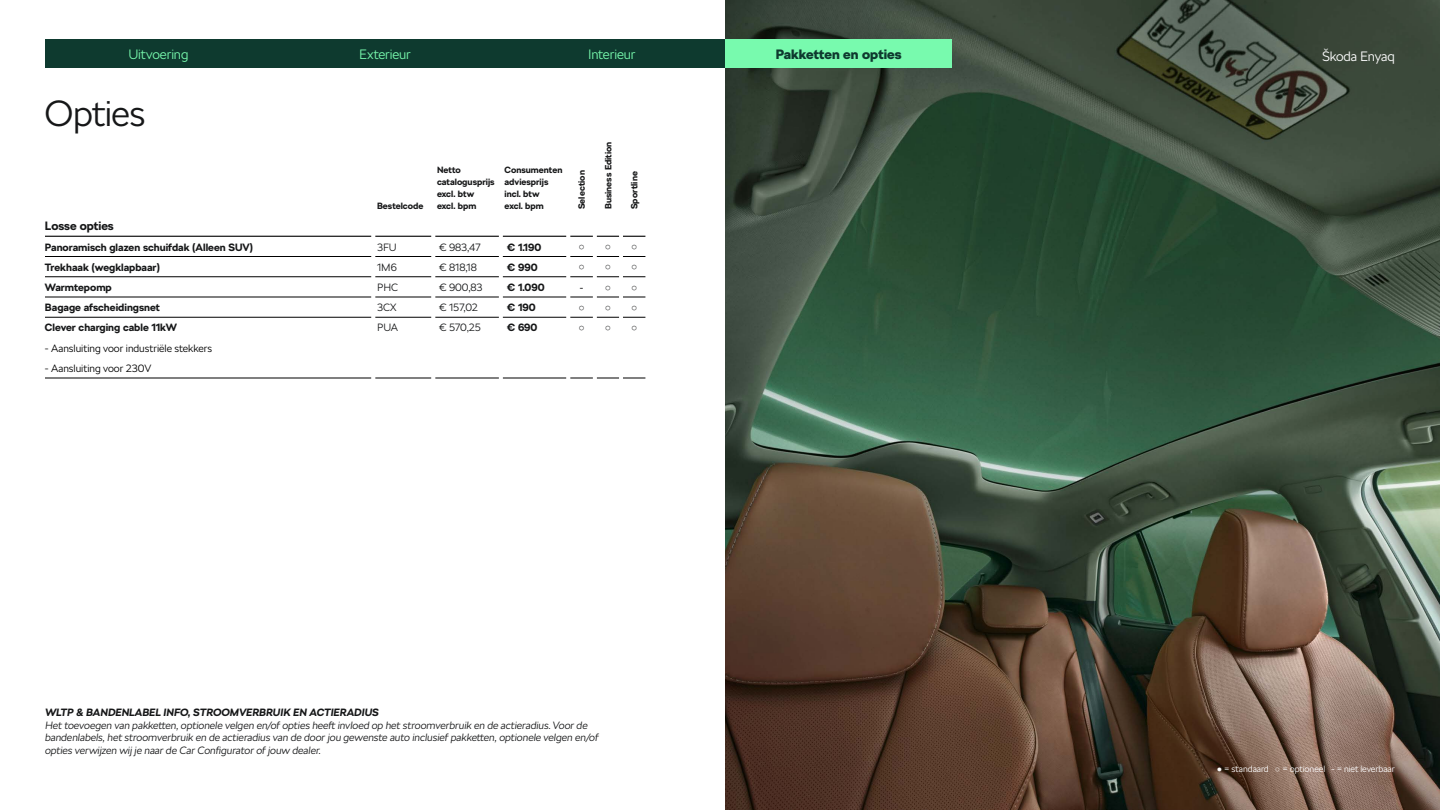
<style>
.page{position:relative;width:1440px;height:810px;background:#fff}
.page>*{position:absolute;margin:0;border:0;box-sizing:border-box;transform-origin:0 0}
.t1{font:300 36px "SKODA Next";letter-spacing:-.015em;color:#161718}
.t2{font:300 13.5px "SKODA Next";letter-spacing:-.01em;color:#78faae}
.t3{font:900 13.5px "SKODA Next";color:#0e3a2f}
.t4{font:300 13.5px "SKODA Next";letter-spacing:-.015em;color:#fff}
.t5{font:700 12px "SKODA Next";color:#161718}
.t6{font:italic 300 10.5px/12.6px "SKODA Next";color:#161718}
.t7{font:700 10.5px "SKODA Next";color:#161718}
.t8{font:300 10.5px "SKODA Next";color:#000}
.t9{font:300 10.5px "SKODA Next";color:#161718}
.t10{font:italic 700 10.5px "SKODA Next";color:#161718}
.t11{font:10.5px "Arial";color:#161718}
.t12{font:700 9px/12px "SKODA Next";color:#161718}
.t13{font:300 9px "SKODA Next";letter-spacing:-.005em;color:#fff}
.s1{font-family:"Arial";font-weight:700}
</style>
<div class="page">
<img style="left:725px;top:0;width:715px;height:810px">
<hr style="left:45px;top:236px;width:326px;height:1px;background:#000">
<hr style="left:375px;top:236px;width:56px;height:1px;background:#000">
<hr style="left:435px;top:236px;width:64px;height:1px;background:#000">
<hr style="left:503px;top:236px;width:63px;height:1px;background:#000">
<svg style="left:570px;top:236px;width:75px;height:1px"></svg>
<hr style="left:45px;top:256px;width:326px;height:1px;background:#000">
<hr style="left:375px;top:256px;width:56px;height:1px;background:#000">
<hr style="left:435px;top:256px;width:64px;height:1px;background:#000">
<hr style="left:503px;top:256px;width:63px;height:1px;background:#000">
<svg style="left:570px;top:256px;width:75px;height:1px"></svg>
<hr style="left:45px;top:277px;width:326px;height:1px;background:#000">
<hr style="left:375px;top:277px;width:56px;height:1px;background:#000">
<hr style="left:435px;top:277px;width:64px;height:1px;background:#000">
<hr style="left:503px;top:277px;width:63px;height:1px;background:#000">
<svg style="left:570px;top:277px;width:75px;height:1px"></svg>
<hr style="left:45px;top:297px;width:326px;height:1px;background:#000">
<hr style="left:375px;top:297px;width:56px;height:1px;background:#000">
<hr style="left:435px;top:297px;width:64px;height:1px;background:#000">
<hr style="left:503px;top:297px;width:63px;height:1px;background:#000">
<svg style="left:570px;top:297px;width:75px;height:1px"></svg>
<hr style="left:45px;top:317px;width:326px;height:1px;background:#000">
<hr style="left:375px;top:317px;width:56px;height:1px;background:#000">
<hr style="left:435px;top:317px;width:64px;height:1px;background:#000">
<hr style="left:503px;top:317px;width:63px;height:1px;background:#000">
<svg style="left:570px;top:317px;width:75px;height:1px"></svg>
<hr style="left:45px;top:378px;width:326px;height:1px;background:#000">
<hr style="left:375px;top:378px;width:56px;height:1px;background:#000">
<hr style="left:435px;top:378px;width:64px;height:1px;background:#000">
<hr style="left:503px;top:378px;width:63px;height:1px;background:#000">
<svg style="left:570px;top:378px;width:75px;height:1px"></svg>
<hr style="left:593px;top:236px;width:4px;height:20px;background:#fff">
<hr style="left:619px;top:236px;width:4px;height:20px;background:#fff">
<hr style="left:593px;top:256px;width:4px;height:21px;background:#fff">
<hr style="left:619px;top:256px;width:4px;height:21px;background:#fff">
<hr style="left:593px;top:277px;width:4px;height:20px;background:#fff">
<hr style="left:619px;top:277px;width:4px;height:20px;background:#fff">
<hr style="left:593px;top:297px;width:4px;height:20px;background:#fff">
<hr style="left:619px;top:297px;width:4px;height:20px;background:#fff">
<hr style="left:593px;top:317px;width:4px;height:21px;background:#fff">
<hr style="left:619px;top:317px;width:4px;height:21px;background:#fff">
<hr style="left:593px;top:378px;width:4px;height:20px;background:#fff">
<hr style="left:619px;top:378px;width:4px;height:20px;background:#fff">
<div style="left:45px;top:39px;width:227px;height:29px;background:#0e3a2f"></div>
<div style="left:272px;top:39px;width:227px;height:29px;background:#0e3a2f"></div>
<div style="left:499px;top:39px;width:226px;height:29px;background:#0e3a2f"></div>
<div style="left:725px;top:39px;width:227px;height:29px;background:#78faae"></div>
<p class="t2" style="left:128px;top:46px;width:62px">Uitvoering</p>
<p class="t2" style="left:359px;top:46px;width:53px">Exterieur</p>
<p class="t2" style="left:588px;top:46px;width:49px">Interieur</p>
<p class="t3" style="left:776px;top:46px;width:127px">Pakketten en opties</p>
<p class="t4" style="left:1322px;top:49px;width:74px">Škoda Enyaq</p>
<h1 class="t1" style="left:45px;top:92px;width:102px">Opties</h1>
<p class="t12" style="left:377px;top:200px;width:48px">Bestelcode</p>
<p class="t12" style="left:437px;top:164px;width:59px">Netto catalogusprijs excl. btw excl. bpm</p>
<p class="t12" style="left:505px;top:164px;width:59px">Consumenten adviesprijs incl. btw<br>excl. bpm</p>
<p class="t12" style="left:576px;top:209px;width:40px;rotate:-90deg">Selection</p>
<p class="t12" style="left:602px;top:209px;width:69px;rotate:-90deg">Business Edition</p>
<p class="t12" style="left:628px;top:209px;width:39px;rotate:-90deg">Sportline</p>
<p class="t5" style="left:45px;top:218px;width:70px">Losse opties</p>
<p class="t7" style="left:45px;top:241px;width:210px">Panoramisch glazen schuifdak (Alleen SUV)</p>
<p class="t9" style="left:377px;top:241px;width:21px">3FU</p>
<p class="t9" style="left:439px;top:241px;width:43px">€ 983,47</p>
<p class="t7" style="left:507px;top:241px;width:36px">€ 1.190</p>
<p class="t11" style="left:578px;top:240px;width:34px">○ ○</p>
<p class="t11" style="left:631px;top:240px;width:8px">○</p>
<p class="t7" style="left:45px;top:261px;width:117px">Trekhaak (wegklapbaar)</p>
<p class="t9" style="left:377px;top:261px;width:21px">1M6</p>
<p class="t9" style="left:439px;top:261px;width:39px">€ 818,18</p>
<p class="t7" style="left:507px;top:261px;width:32px">€ 990</p>
<p class="t11" style="left:578px;top:260px;width:34px">○ ○</p>
<p class="t11" style="left:631px;top:260px;width:8px">○</p>
<p class="t7" style="left:45px;top:281px;width:68px">Warmtepomp</p>
<p class="t9" style="left:377px;top:281px;width:23px">PHC</p>
<p class="t9" style="left:439px;top:281px;width:45px">€ 900,83</p>
<p class="t7" style="left:507px;top:281px;width:39px">€ 1.090</p>
<p class="t11" style="left:580px;top:280px;width:33px">- ○</p>
<p class="t11" style="left:631px;top:280px;width:8px">○</p>
<p class="t7" style="left:45px;top:301px;width:116px">Bagage afscheidingsnet</p>
<p class="t9" style="left:377px;top:301px;width:21px">3CX</p>
<p class="t9" style="left:439px;top:301px;width:40px">€ 157,02</p>
<p class="t7" style="left:507px;top:301px;width:30px">€ 190</p>
<p class="t11" style="left:578px;top:300px;width:34px">○ ○</p>
<p class="t11" style="left:631px;top:300px;width:8px">○</p>
<p class="t7" style="left:45px;top:321px;width:134px">Clever charging cable 11kW</p>
<p class="t9" style="left:377px;top:322px;width:23px">PUA</p>
<p class="t9" style="left:439px;top:322px;width:43px">€ 570,25</p>
<p class="t7" style="left:507px;top:321px;width:32px">€ 690</p>
<p class="t11" style="left:578px;top:321px;width:34px">○ ○</p>
<p class="t11" style="left:631px;top:321px;width:8px">○</p>
<p class="t8" style="left:45px;top:342px;width:168px">- Aansluiting voor industriële stekkers</p>
<p class="t8" style="left:45px;top:362px;width:108px">- Aansluiting voor 230V</p>
<p class="t10" style="left:45px;top:706px;width:335px">WLTP &amp; BANDENLABEL INFO, STROOMVERBRUIK EN ACTIERADIUS</p>
<p class="t6" style="left:45px;top:719px;width:555px">Het toevoegen van pakketten, optionele velgen en/of opties heeft invloed op het stroomverbruik en de actieradius. Voor de bandenlabels, het stroomverbruik en de actieradius van de door jou gewenste auto inclusief pakketten, optionele velgen en/of opties verwijzen wij je naar de Car Configurator of jouw dealer.</p>
<p class="t13" style="left:1217px;top:763px;width:180px"><span class="s1">●</span> = standaard <span class="s1">○</span> = optioneel - = niet leverbaar</p>
</div>
